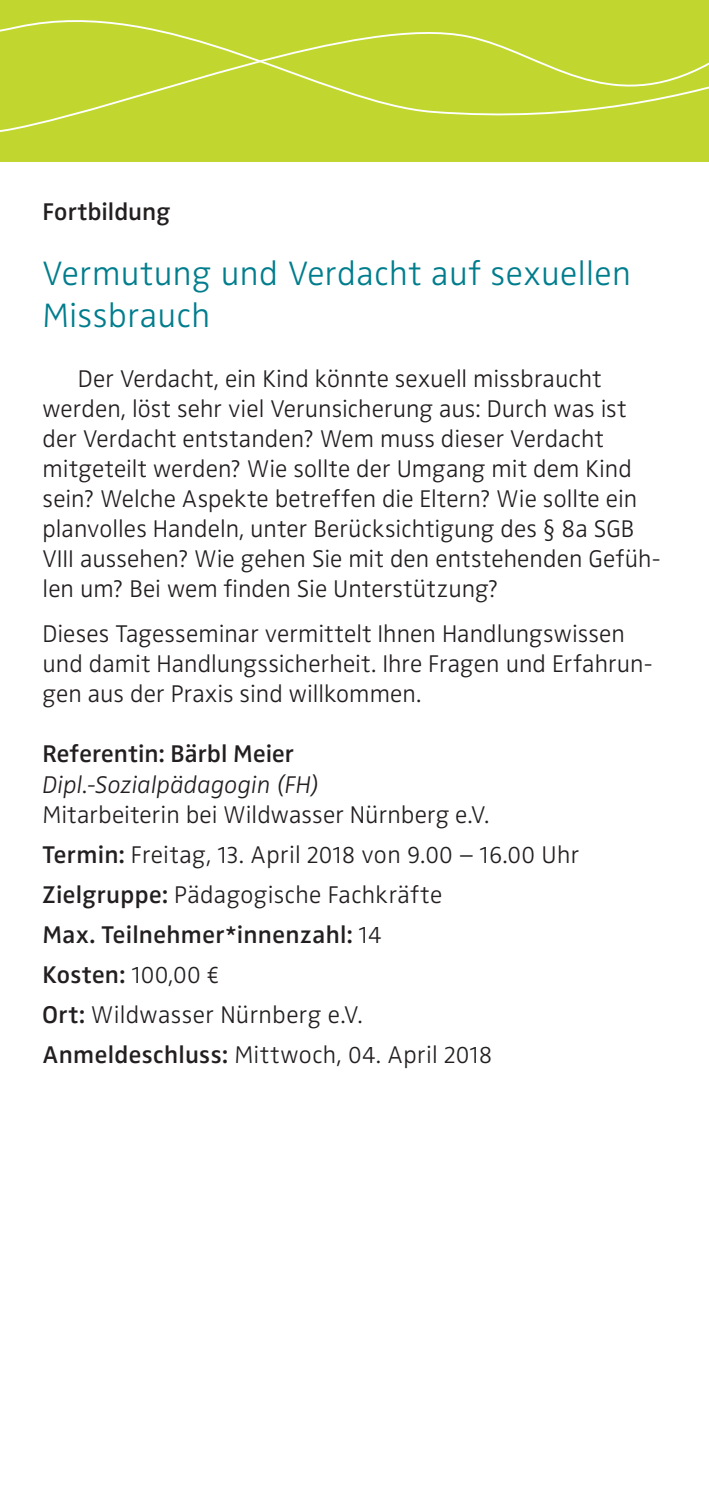
<style>
.page{position:relative;width:709px;height:1489px;background:#fff}
.page>*{position:absolute;margin:0;border:0;box-sizing:border-box;transform-origin:0 0}
.t1{font:35px/42.5px "Zwo Light LF";letter-spacing:.015em;color:#007d8d}
.t2{font:300 25px/30px "Zwo";letter-spacing:.005em;color:#231f20}
.t3{font:25px/40px "Zwo Light LF";letter-spacing:.01em;color:#231f20}
.t4{font:600 25px/40px "Zwo";letter-spacing:.005em;color:#231f20}
.t5{font:italic 300 25px "Zwo";letter-spacing:.005em;color:#231f20}
.s1{font-family:"Zwo";font-weight:600}
.s2{font-family:"Zwo Light LF";font-weight:400}
</style>
<div class="page">
<div style="left:0;top:0;width:709px;height:162px;background:#c1d72f"></div>
<svg style="left:0;top:20px;width:709px;height:112px"></svg>
<p class="t4" style="left:43px;top:191px;width:129px">Fortbildung</p>
<h1 class="t1" style="left:43px;top:251px;width:590px">Vermutung und Verdacht auf sexuellen<br>Missbrauch</h1>
<p class="t2" style="left:43px;top:364px;width:619px;text-indent:35px">Der Verdacht, ein Kind könnte sexuell missbraucht werden, löst sehr viel Verunsicherung aus: Durch was ist der Verdacht entstanden? Wem muss dieser Verdacht mitgeteilt werden? Wie sollte der Umgang mit dem Kind sein? Welche Aspekte betreffen die Eltern? Wie sollte ein planvolles Handeln, unter Berücksichtigung des § 8a SGB VIII aussehen? Wie gehen Sie mit den entstehenden Gefüh&shy;len um? Bei wem finden Sie Unterstützung?</p>
<p class="t2" style="left:43px;top:619px;width:612px">Dieses Tagesseminar vermittelt Ihnen Handlungswissen und damit Handlungssicherheit. Ihre Fragen und Erfahrun&shy;gen aus der Praxis sind willkommen.</p>
<p class="t4" style="left:43px;top:734px;width:253px">Referentin: Bärbl Meier</p>
<p class="t5" style="left:43px;top:769px;width:278px">Dipl.-Sozialpädagogin (FH)</p>
<p class="t2" style="left:43px;top:799px;width:448px">Mitarbeiterin bei Wildwasser Nürnberg e.V.</p>
<p class="t3" style="left:43px;top:834px;width:538px"><span class="s1">Termin:</span> Freitag, 13. April 2018 von 9.00 – 16.00 Uhr<br><span class="s1">Zielgruppe:</span> Pädagogische Fachkräfte</p>
<p class="t4" style="left:43px;top:914px;width:340px">Max. Teilnehmer*innenzahl: <span class="s2">14<br></span>Kosten: <span class="s2">100,00 €</span></p>
<p class="t3" style="left:43px;top:994px;width:451px"><span class="s1">Ort:</span> Wildwasser Nürnberg e.V.<br><span class="s1">Anmeldeschluss:</span> Mittwoch, 04. April 2018</p>
</div>
